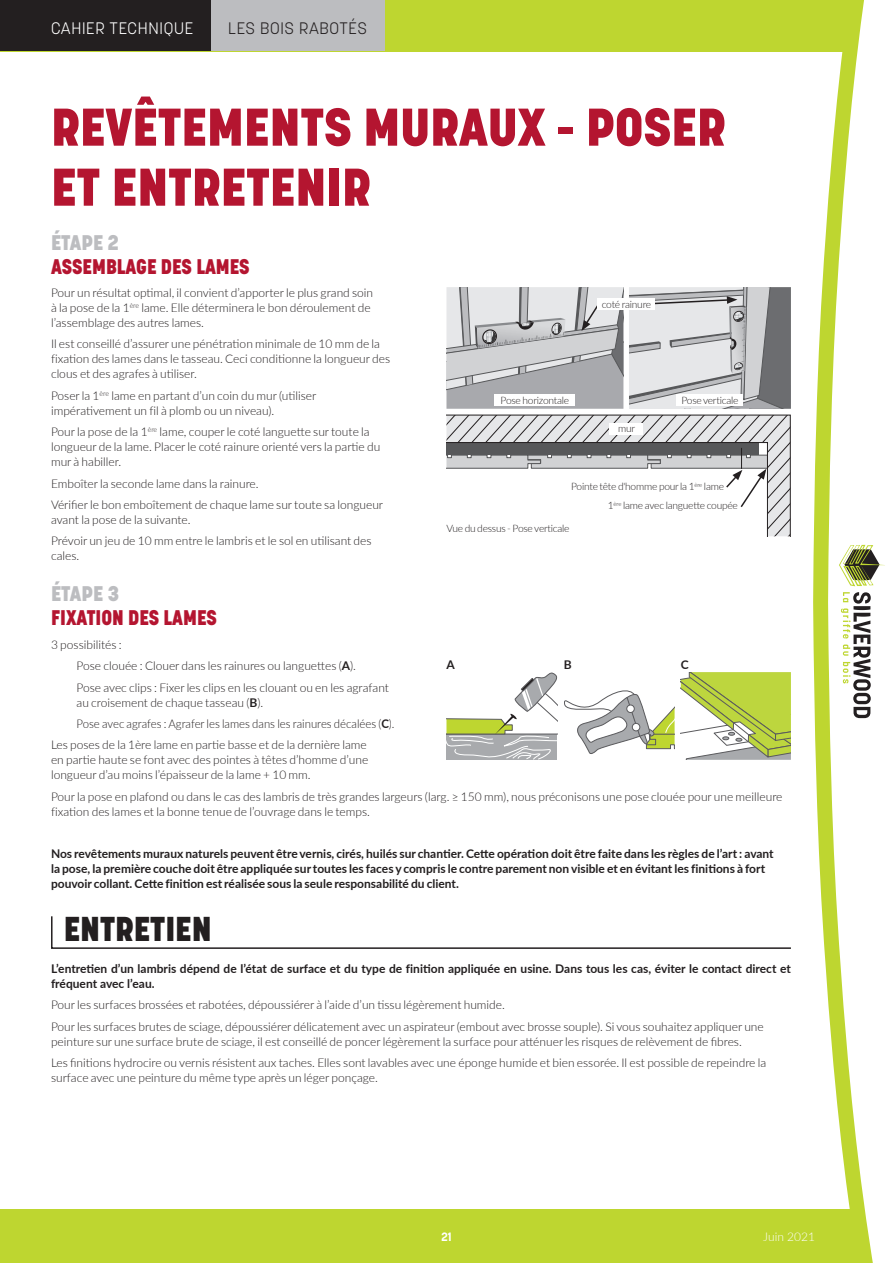
<style>
.page{position:relative;width:893px;height:1263px;background:#fff}
.page>*{position:absolute;margin:0;border:0;box-sizing:border-box;transform-origin:0 0}
.t1{font:800 52.5px/60px "Korolev";color:#b41530}
.t2{font:800 34.2px "Korolev";color:#231f20}
.t3{font:800 21px "Korolev";color:#b41530;scale:.94 1}
.t4{font:800 21px "Korolev";color:#bcbdc0}
.t5{font:300 16.5px "Korolev";letter-spacing:.04em;color:#fff}
.t6{font:300 16.5px "Korolev";letter-spacing:.04em;color:#231f20}
.t7{font:300 12px/15px "Lato";color:#231f20}
.t8{font:700 12px/15px "Lato";color:#231f20}
.t9{font:300 12px "Lato";color:#231f20;scale:.95 1}
.t10{font:300 12px "Lato";color:#fff}
.t11{font:700 12px "Korolev";color:#fff}
.t12{font:300 10.2px/19.5px "Lato";letter-spacing:-.02em;color:#231f20}
.s1{font-weight:700}
</style>
<div class="page">
<svg style="left:681px;top:672px;width:110px;height:88px"></svg>
<svg style="left:564px;top:690px;width:111px;height:64px"></svg>
<svg style="left:446px;top:672px;width:111px;height:88px"></svg>
<svg style="left:446px;top:287px;width:345px;height:249px"></svg>
<div style="left:597px;top:298px;width:58px;height:12px;background:#fff"></div>
<div style="left:495px;top:394px;width:80px;height:12px;background:#fff"></div>
<div style="left:676px;top:394px;width:67px;height:12px;background:#fff"></div>
<div style="left:542px;top:480px;width:182px;height:12px;background:#fff"></div>
<div style="left:565px;top:500px;width:173px;height:12px;background:#fff"></div>
<div style="left:446px;top:522px;width:144px;height:12px;background:#fff"></div>
<div style="left:610px;top:423px;width:33px;height:12px;background:#fff"></div>
<svg style="left:51px;top:916px;width:740px;height:33px"></svg>
<div style="left:0;top:0;width:893px;height:51px;background:#bed630"></div>
<div style="left:0;top:1209px;width:874px;height:54px;background:#bed630"></div>
<svg style="left:806px;top:0;width:87px;height:1263px"></svg>
<svg style="left:839px;top:545px;width:46px;height:41px"></svg>
<svg style="left:841px;top:592px;width:30px;height:126px"></svg>
<div style="left:0;top:0;width:213px;height:51px;background:#231f20"></div>
<div style="left:211px;top:0;width:173px;height:51px;background:#bcbdc0"></div>
<h3 class="t5" style="left:51px;top:17px;width:144px">CAHIER TECHNIQUE</h3>
<h3 class="t6" style="left:228px;top:17px;width:140px">LES BOIS RABOTÉS</h3>
<h1 class="t1" style="left:51px;top:97px;width:676px">REVÊTEMENTS MURAUX - POSER<br>ET ENTRETENIR</h1>
<h3 class="t4" style="left:51px;top:229px;width:69px">ÉTAPE 2</h3>
<h3 class="t3" style="left:51px;top:253px;width:213px">ASSEMBLAGE DES LAMES</h3>
<p class="t7" style="left:51px;top:285px;width:324px">Pour un résultat optimal, il convient d’apporter le plus grand soin à la pose de la 1<sup>ère</sup> lame. Elle déterminera le bon déroulement de l’assemblage des autres lames.</p>
<p class="t7" style="left:51px;top:336px;width:341px">Il est conseillé d’assurer une pénétration minimale de 10 mm de la fixation des lames dans le tasseau. Ceci conditionne la longueur des clous et des agrafes à utiliser.</p>
<p class="t7" style="left:51px;top:388px;width:267px">Poser la 1<sup>ère</sup> lame en partant d’un coin du mur (utiliser impérativement un fil à plomb ou un niveau).</p>
<p class="t7" style="left:51px;top:424px;width:331px">Pour la pose de la 1<sup>ère</sup> lame, couper le coté languette sur toute la longueur de la lame. Placer le coté rainure orienté vers la partie du mur à habiller.</p>
<p class="t7" style="left:51px;top:472px;width:334px;line-height:21.5px">Emboîter la seconde lame dans la rainure.<br>Vérifier le bon emboîtement de chaque lame sur toute sa longueur</p>
<p class="t7" style="left:51px;top:509px;width:322px;line-height:21.3px">avant la pose de la suivante.<br>Prévoir un jeu de 10 mm entre le lambris et le sol en utilisant des</p>
<p class="t7" style="left:51px;top:548px;width:30px">cales.</p>
<h3 class="t4" style="left:51px;top:581px;width:70px">ÉTAPE 3</h3>
<h3 class="t3" style="left:51px;top:605px;width:178px">FIXATION DES LAMES</h3>
<p class="t7" style="left:77px;top:633px;width:314px;line-height:21.5px;text-indent:-26px">3 possibilités :<br>Pose clouée : Clouer dans les rainures ou languettes (<span class="s1">A</span>).<br>Pose avec clips : Fixer les clips en les clouant ou en les agrafant</p>
<p class="t7" style="left:77px;top:694px;width:188px">au croisement de chaque tasseau (<span class="s1">B</span>).</p>
<p class="t9" style="left:77px;top:715px;width:336px">Pose avec agrafes : Agrafer les lames dans les rainures décalées (<span class="s1">C</span>).</p>
<p class="t7" style="left:51px;top:737px;width:317px">Les poses de la 1ère lame en partie basse et de la dernière lame</p>
<p class="t7" style="left:51px;top:752px;width:319px">en partie haute se font avec des pointes à têtes d’homme d’une longueur d’au moins l’épaisseur de la lame + 10 mm.</p>
<p class="t7" style="left:51px;top:788px;width:733px">Pour la pose en plafond ou dans le cas des lambris de très grandes largeurs (larg. ≥ 150 mm), nous préconisons une pose clouée pour une meilleure fixation des lames et la bonne tenue de l’ouvrage dans le temps.</p>
<p class="t8" style="left:51px;top:846px;width:724px">Nos revêtements muraux naturels peuvent être vernis, cirés, huilés sur chantier. Cette opération doit être faite dans les règles de l’art : avant la pose, la première couche doit être appliquée sur toutes les faces y compris le contre parement non visible et en évitant les finitions à fort pouvoir collant. Cette finition est réalisée sous la seule responsabilité du client.</p>
<p class="t12" style="left:585px;top:293px;width:46px">entraxe 40</p>
<p class="t12" style="left:602px;top:294px;width:51px">coté rainure</p>
<p class="t12" style="left:501px;top:390px;width:70px">Pose horizontale</p>
<p class="t12" style="left:681px;top:390px;width:58px">Pose verticale</p>
<p class="t12" style="left:618px;top:419px;width:19px">mur</p>
<p class="t12" style="left:608px;top:476px;width:132px;text-indent:-37px">Pointe tête d'homme pour la 1<sup>ère</sup> lame<br>1<sup>ère</sup> lame avec languette coupée</p>
<p class="t12" style="left:446px;top:518px;width:125px">Vue du dessus - Pose verticale</p>
<p class="t8" style="left:446px;top:657px;width:10px">A</p>
<p class="t8" style="left:564px;top:657px;width:9px">B</p>
<p class="t8" style="left:681px;top:657px;width:9px">C</p>
<h2 class="t2" style="left:64px;top:907px;width:150px">ENTRETIEN</h2>
<p class="t8" style="left:51px;top:960px;width:741px">L’entretien d’un lambris dépend de l’état de surface et du type de finition appliquée en usine. Dans tous les cas, éviter le contact direct et fréquent avec l’eau.</p>
<p class="t7" style="left:51px;top:994px;width:714px;line-height:21.3px">Pour les surfaces brossées et rabotées, dépoussiérer à l’aide d’un tissu légèrement humide.<br>Pour les surfaces brutes de sciage, dépoussiérer délicatement avec un aspirateur (embout avec brosse souple). Si vous souhaitez appliquer une</p>
<p class="t7" style="left:51px;top:1030px;width:717px;line-height:21.5px">peinture sur une surface brute de sciage, il est conseillé de poncer légèrement la surface pour atténuer les risques de relèvement de fibres.<br>Les finitions hydrocire ou vernis résistent aux taches. Elles sont lavables avec une éponge humide et bien essorée. Il est possible de repeindre la</p>
<p class="t7" style="left:51px;top:1070px;width:328px">surface avec une peinture du même type après un léger ponçage.</p>
<p class="t11" style="left:441px;top:1229px;width:12px">21</p>
<p class="t10" style="left:763px;top:1228px;width:53px">Juin 2021</p>
</div>
